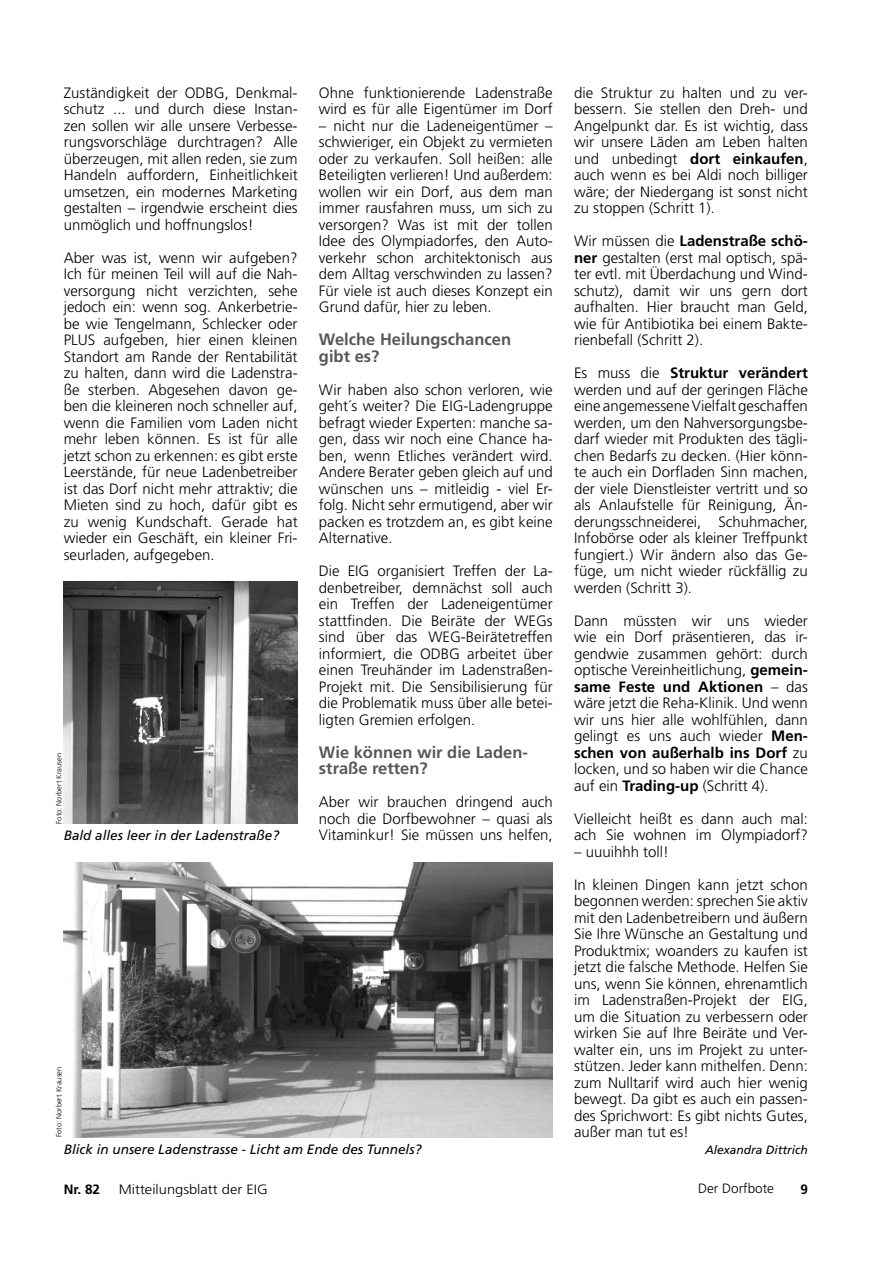
<style>
.page{position:relative;width:893px;height:1263px;background:#fff}
.page>*{position:absolute;margin:0;border:0;box-sizing:border-box;transform-origin:0 0}
.t1{font:700 16.5px/16.5px "Frutiger";color:#58585a}
.t2{font:300 15px/16.5px "Frutiger";color:#000;text-align:justify}
.t3{font:italic 13.5px "Frutiger";color:#000}
.t4{font:300 13.5px "Frutiger";color:#000;scale:1.09 1}
.t5{font:300 13.5px "Frutiger";color:#000}
.t6{font:700 13.5px "Frutiger";color:#000}
.t7{font:italic 12px "Frutiger";color:#000}
.t8{font:300 7.5px "Frutiger";color:#000}
.s1{font-weight:700}
</style>
<div class="page">
<img style="left:64px;top:862px;width:489px;height:275px">
<img style="left:64px;top:581px;width:234px;height:243px">
<p class="t2" style="left:64px;top:84px;width:235px">Zuständigkeit der ODBG, Denkmal&shy;schutz ... und durch diese Instan&shy;zen sollen wir alle unsere Verbesse&shy;rungsvorschläge durchtragen? Alle überzeugen, mit allen reden, sie zum Handeln auffordern, Einheitlichkeit umsetzen, ein modernes Marketing gestalten – irgendwie erscheint dies unmöglich und hoffnungslos!</p>
<p class="t2" style="left:64px;top:249px;width:235px">Aber was ist, wenn wir aufgeben?<br>Ich für meinen Teil will auf die Nah&shy;versorgung nicht verzichten, sehe jedoch ein: wenn sog. Ankerbetrie&shy;be wie Tengelmann, Schlecker oder PLUS aufgeben, hier einen kleinen Standort am Rande der Rentabilität zu halten, dann wird die Ladenstra&shy;ße sterben. Abgesehen davon ge&shy;ben die kleineren noch schneller auf, wenn die Familien vom Laden nicht mehr leben können. Es ist für alle jetzt schon zu erkennen: es gibt erste Leerstände, für neue Ladenbetreiber ist das Dorf nicht mehr attraktiv; die Mieten sind zu hoch, dafür gibt es zu wenig Kundschaft. Gerade hat wieder ein Geschäft, ein kleiner Fri&shy;seurladen, aufgegeben.</p>
<p class="t8" style="left:55px;top:824px;width:72px;rotate:-90deg">Foto: Norbert Krausen</p>
<p class="t3" style="left:64px;top:828px;width:217px">Bald alles leer in der Ladenstraße?</p>
<p class="t8" style="left:55px;top:1137px;width:72px;rotate:-90deg">Foto: Norbert Krausen</p>
<p class="t2" style="left:319px;top:84px;width:235px">Ohne funktionierende Ladenstraße wird es für alle Eigentümer im Dorf</p>
<p class="t2" style="left:319px;top:117px;width:235px">– nicht nur die Ladeneigentümer – schwieriger, ein Objekt zu vermieten oder zu verkaufen. Soll heißen: alle Beteiligten verlieren! Und außerdem: wollen wir ein Dorf, aus dem man immer rausfahren muss, um sich zu versorgen? Was ist mit der tollen Idee des Olympiadorfes, den Auto&shy;verkehr schon architektonisch aus dem Alltag verschwinden zu lassen?<br>Für viele ist auch dieses Konzept ein Grund dafür, hier zu leben.</p>
<p class="t1" style="left:319px;top:331px;width:194px">Welche Heilungschancen gibt es?</p>
<p class="t2" style="left:319px;top:381px;width:235px">Wir haben also schon verloren, wie geht´s weiter? Die EIG-Ladengruppe befragt wieder Experten: manche sa&shy;gen, dass wir noch eine Chance ha&shy;ben, wenn Etliches verändert wird.<br>Andere Berater geben gleich auf und wünschen uns – mitleidig - viel Er&shy;folg. Nicht sehr ermutigend, aber wir packen es trotzdem an, es gibt keine Alternative.</p>
<p class="t2" style="left:319px;top:563px;width:235px">Die EIG organisiert Treffen der La&shy;denbetreiber, demnächst soll auch ein Treffen der Ladeneigentümer stattfinden. Die Beiräte der WEGs sind über das WEG-Beirätetreffen informiert, die ODBG arbeitet über einen Treuhänder im Ladenstraßen-Projekt mit. Die Sensibilisierung für die Problematik muss über alle betei&shy;ligten Gremien erfolgen.</p>
<p class="t1" style="left:319px;top:744px;width:211px">Wie können wir die Laden&shy;straße retten?</p>
<p class="t2" style="left:319px;top:794px;width:235px">Aber wir brauchen dringend auch noch die Dorfbewohner – quasi als Vitaminkur! Sie müssen uns helfen,</p>
<p class="t2" style="left:574px;top:84px;width:235px">die Struktur zu halten und zu ver&shy;bessern. Sie stellen den Dreh- und Angelpunkt dar. Es ist wichtig, dass wir unsere Läden am Leben halten und unbedingt <span class="s1">dort einkaufen</span>, auch wenn es bei Aldi noch billiger wäre; der Niedergang ist sonst nicht zu stoppen (Schritt 1).</p>
<p class="t2" style="left:574px;top:233px;width:235px">Wir müssen die <span class="s1">Ladenstraße schö&shy;ner</span> gestalten (erst mal optisch, spä&shy;ter evtl. mit Überdachung und Wind&shy;schutz), damit wir uns gern dort aufhalten. Hier braucht man Geld, wie für Antibiotika bei einem Bakte&shy;rienbefall (Schritt 2).</p>
<p class="t2" style="left:574px;top:365px;width:235px">Es muss die <span class="s1">Struktur verändert </span>werden und auf der geringen Fläche eine angemessene Vielfalt geschaffen werden, um den Nahversorgungsbe&shy;darf wieder mit Produkten des tägli&shy;chen Bedarfs zu decken. (Hier könn&shy;te auch ein Dorfladen Sinn machen, der viele Dienstleister vertritt und so als Anlaufstelle für Reinigung, Än&shy;derungsschneiderei, Schuhmacher, Infobörse oder als kleiner Treffpunkt fungiert.) Wir ändern also das Ge&shy;füge, um nicht wieder rückfällig zu werden (Schritt 3).</p>
<p class="t2" style="left:574px;top:612px;width:235px">Dann müssten wir uns wieder wie ein Dorf präsentieren, das ir&shy;gendwie zusammen gehört: durch optische Vereinheitlichung, <span class="s1">gemein&shy;same Feste und Aktionen</span> – das wäre jetzt die Reha-Klinik. Und wenn wir uns hier alle wohlfühlen, dann gelingt es uns auch wieder <span class="s1">Men&shy;schen von außerhalb ins Dorf</span> zu locken, und so haben wir die Chance auf ein <span class="s1">Trading-up</span> (Schritt 4).</p>
<p class="t2" style="left:574px;top:810px;width:235px">Vielleicht heißt es dann auch mal: ach Sie wohnen im Olympiadorf?</p>
<p class="t2" style="left:574px;top:843px;width:97px">– uuuihhh toll!</p>
<p class="t2" style="left:574px;top:876px;width:235px">In kleinen Dingen kann jetzt schon begonnen werden: sprechen Sie aktiv mit den Ladenbetreibern und äußern Sie Ihre Wünsche an Gestaltung und Produktmix; woanders zu kaufen ist jetzt die falsche Methode. Helfen Sie uns, wenn Sie können, ehrenamtlich im Ladenstraßen-Projekt der EIG, um die Situation zu verbessern oder wirken Sie auf Ihre Beiräte und Ver&shy;walter ein, uns im Projekt zu unter&shy;stützen. Jeder kann mithelfen. Denn: zum Nulltarif wird auch hier wenig bewegt. Da gibt es auch ein passen&shy;des Sprichwort: Es gibt nichts Gutes, außer man tut es!</p>
<p class="t3" style="left:64px;top:1141px;width:359px">Blick in unsere Ladenstrasse - Licht am Ende des Tunnels?</p>
<p class="t7" style="left:705px;top:1143px;width:104px">Alexandra Dittrich</p>
<p class="t6" style="left:64px;top:1181px;width:38px">Nr. 82</p>
<p class="t4" style="left:119px;top:1181px;width:138px">Mitteilungsblatt der EIG</p>
<p class="t5" style="left:698px;top:1181px;width:77px">Der Dorfbote</p>
<p class="t6" style="left:800px;top:1181px;width:9px">9</p>
</div>
